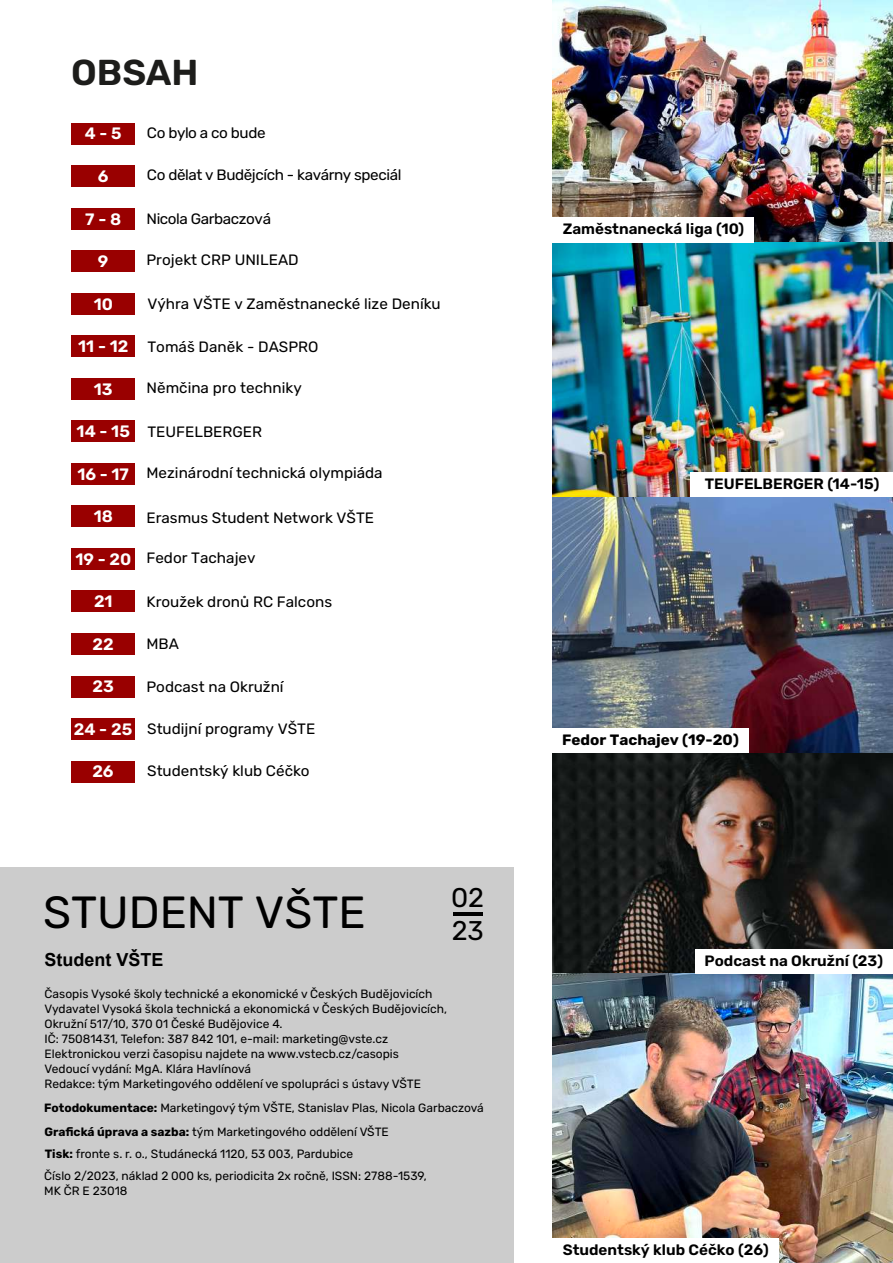
<style>
.page{position:relative;width:893px;height:1263px;background:#fff}
.page>*{position:absolute;margin:0;border:0;box-sizing:border-box;transform-origin:0 0}
.t1{font:45px "Rubik";color:#000}
.t2{font:600 36px "Rubik";color:#1d1d1b}
.t3{font:27px "Rubik";color:#000}
.t4{font:700 18px "Arial";color:#000}
.t5{font:600 16.5px "Rubik";color:#fff}
.t6{font:15px "Rubik";color:#000}
.t7{font:600 15px "Rubik";color:#000}
.t8{font:15px "Rubik";letter-spacing:-.025em;color:#000}
.t9{font:700 15px "Rubik";color:#000}
.t10{font:12px/15px "Rubik";color:#000}
.s1{font-weight:700}
</style>
<div class="page">
<img style="left:553px;top:0;width:340px;height:1263px">
<div style="left:71px;top:123px;width:64px;height:21px;background:#900"></div>
<div style="left:71px;top:166px;width:64px;height:21px;background:#900"></div>
<div style="left:71px;top:208px;width:64px;height:21px;background:#900"></div>
<div style="left:71px;top:251px;width:64px;height:21px;background:#900"></div>
<div style="left:71px;top:293px;width:64px;height:21px;background:#900"></div>
<div style="left:71px;top:336px;width:64px;height:21px;background:#900"></div>
<div style="left:71px;top:378px;width:64px;height:21px;background:#900"></div>
<div style="left:71px;top:421px;width:64px;height:21px;background:#900"></div>
<div style="left:71px;top:463px;width:64px;height:21px;background:#900"></div>
<div style="left:71px;top:506px;width:64px;height:21px;background:#900"></div>
<div style="left:71px;top:548px;width:64px;height:22px;background:#900"></div>
<div style="left:71px;top:591px;width:64px;height:21px;background:#900"></div>
<div style="left:71px;top:633px;width:64px;height:22px;background:#900"></div>
<div style="left:71px;top:676px;width:64px;height:21px;background:#900"></div>
<div style="left:71px;top:718px;width:64px;height:22px;background:#900"></div>
<div style="left:71px;top:761px;width:64px;height:21px;background:#900"></div>
<div style="left:0;top:867px;width:514px;height:396px;background:#ccc"></div>
<hr style="left:453px;top:912px;width:29px;height:3px;background:#000">
<div style="left:553px;top:217px;width:201px;height:25px;background:#fff"></div>
<div style="left:691px;top:472px;width:202px;height:25px;background:#fff"></div>
<div style="left:553px;top:728px;width:196px;height:25px;background:#fff"></div>
<div style="left:695px;top:949px;width:198px;height:25px;background:#fff"></div>
<div style="left:553px;top:1238px;width:226px;height:25px;background:#fff"></div>
<h2 class="t2" style="left:71px;top:52px;width:129px">OBSAH</h2>
<h3 class="t5" style="left:85px;top:124px;width:38px">4 - 5</h3>
<p class="t8" style="left:147px;top:124px;width:120px">Co bylo a co bude</p>
<p class="t8" style="left:147px;top:166px;width:256px">Co dělat v Budějcích - kavárny speciál</p>
<p class="t8" style="left:147px;top:210px;width:126px">Nicola Garbaczová</p>
<h3 class="t5" style="left:98px;top:166px;width:12px">6</h3>
<h3 class="t5" style="left:85px;top:209px;width:37px">7 - 8</h3>
<h3 class="t5" style="left:98px;top:252px;width:12px">9</h3>
<h3 class="t5" style="left:94px;top:294px;width:21px">10</h3>
<p class="t6" style="left:147px;top:251px;width:154px">Projekt CRP UNILEAD</p>
<p class="t6" style="left:147px;top:295px;width:295px">Výhra VŠTE v Zaměstnanecké lize Deníku</p>
<p class="t6" style="left:147px;top:338px;width:173px">Tomáš Daněk - DASPRO</p>
<p class="t6" style="left:147px;top:379px;width:157px">Němčina pro techniky</p>
<p class="t6" style="left:147px;top:423px;width:116px">TEUFELBERGER</p>
<h3 class="t5" style="left:78px;top:337px;width:52px">11 - 12</h3>
<h3 class="t5" style="left:94px;top:379px;width:20px">13</h3>
<h3 class="t5" style="left:77px;top:422px;width:55px">14 - 15</h3>
<h3 class="t5" style="left:77px;top:464px;width:53px">16 - 17</h3>
<h3 class="t5" style="left:94px;top:507px;width:21px">18</h3>
<h3 class="t5" style="left:76px;top:549px;width:57px">19 - 20</h3>
<h3 class="t5" style="left:94px;top:592px;width:20px">21</h3>
<h3 class="t5" style="left:93px;top:634px;width:23px">22</h3>
<h3 class="t5" style="left:92px;top:677px;width:23px">23</h3>
<h3 class="t5" style="left:74px;top:719px;width:60px">24 - 25</h3>
<h3 class="t5" style="left:92px;top:762px;width:23px">26</h3>
<p class="t6" style="left:147px;top:464px;width:238px">Mezinárodní technická olympiáda</p>
<p class="t6" style="left:147px;top:509px;width:229px">Erasmus Student Network VŠTE</p>
<p class="t6" style="left:147px;top:549px;width:110px">Fedor Tachajev</p>
<p class="t6" style="left:147px;top:593px;width:187px">Kroužek dronů RC Falcons</p>
<p class="t6" style="left:147px;top:635px;width:34px">MBA</p>
<p class="t6" style="left:147px;top:678px;width:139px">Podcast na Okružní</p>
<p class="t6" style="left:147px;top:720px;width:170px">Studijní programy VŠTE</p>
<p class="t6" style="left:147px;top:762px;width:164px">Studentský klub Céčko</p>
<h1 class="t1" style="left:43px;top:886px;width:324px">STUDENT VŠTE</h1>
<h3 class="t3" style="left:451px;top:882px;width:34px">02</h3>
<h3 class="t3" style="left:452px;top:914px;width:34px">23</h3>
<h3 class="t4" style="left:44px;top:953px;width:120px">Student VŠTE</h3>
<p class="t10" style="left:45px;top:987px;width:404px">Časopis Vysoké školy technické a ekonomické v Českých Budějovicích Vydavatel Vysoká škola technická a ekonomická v Českých Budějovicích, Okružní 517/10, 370 01 České Budějovice 4.<br>IČ: 75081431, Telefon: 387 842 101, e-mail: marketing@vste.cz Elektronickou verzi časopisu najdete na www.vstecb.cz/casopis<br>Vedoucí vydání: MgA. Klára Havlínová<br>Redakce: tým Marketingového oddělení ve spolupráci s ústavy VŠTE</p>
<p class="t10" style="left:44px;top:1100px;width:441px"><span class="s1">Fotodokumentace:</span> Marketingový tým VŠTE, Stanislav Plas, Nicola Garbaczová</p>
<p class="t10" style="left:44px;top:1121px;width:346px;line-height:22.2px"><span class="s1">Grafická úprava a sazba:</span> tým Marketingového oddělení VŠTE<br><span class="s1">Tisk:</span> fronte s. r. o., Studánecká 1120, 53 003, Pardubice</p>
<p class="t10" style="left:44px;top:1169px;width:384px">Číslo 2/2023, náklad 2 000 ks, periodicita 2x ročně, ISSN: 2788-1539,<br>MK ČR E 23018</p>
<p class="t7" style="left:563px;top:220px;width:183px">Zaměstnanecká liga (10)</p>
<p class="t7" style="left:705px;top:475px;width:176px">TEUFELBERGER (14-15)</p>
<p class="t9" style="left:562px;top:731px;width:178px">Fedor Tachajev (19-20)</p>
<p class="t7" style="left:705px;top:952px;width:180px">Podcast na Okružní (23)</p>
<p class="t7" style="left:563px;top:1241px;width:208px">Studentský klub Céčko (26)</p>
</div>
